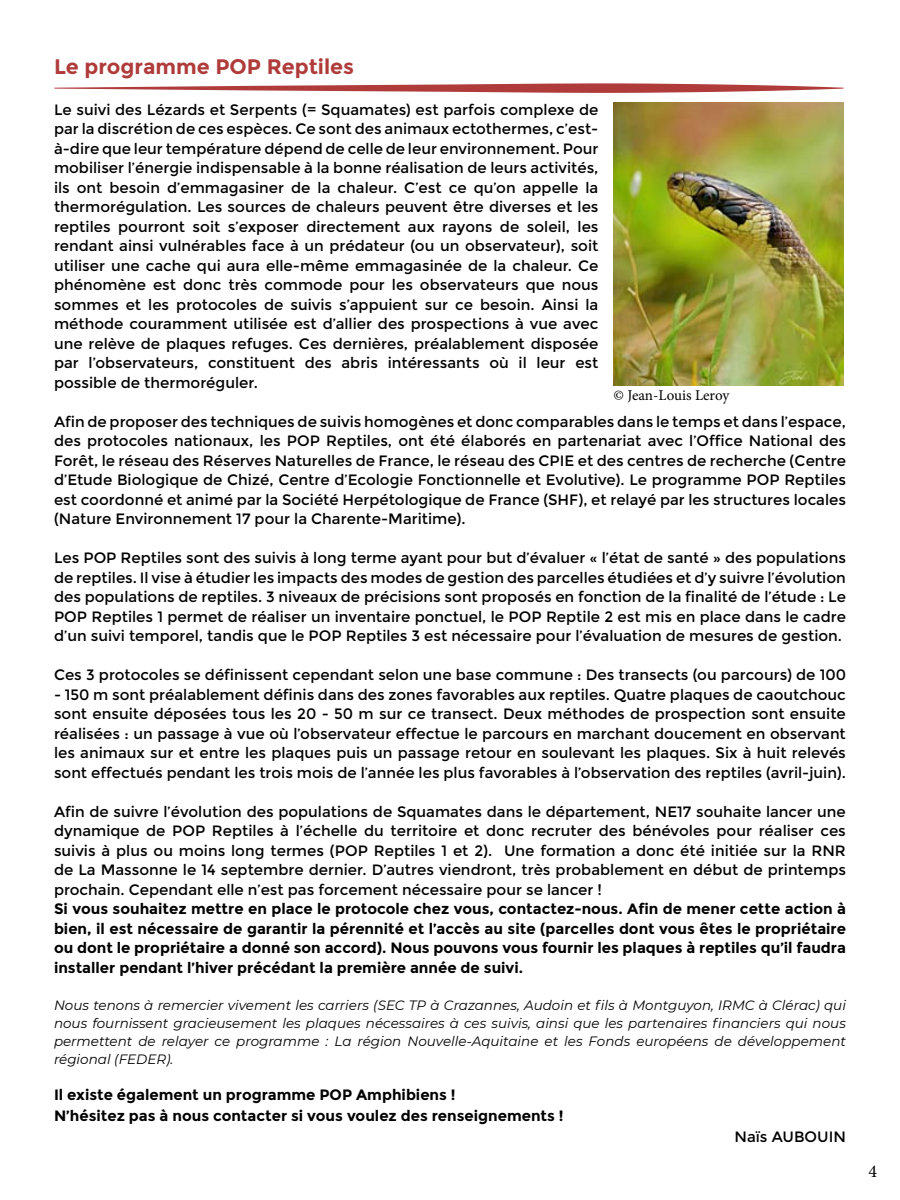
<style>
.page{position:relative;width:900px;height:1200px;background:#fff}
.page>*{position:absolute;margin:0;border:0;box-sizing:border-box;transform-origin:0 0}
.t1{font:700 21px "Montserrat";color:#af3b3a}
.t2{font:18px "Minion Pro";color:#000}
.t3{font:15px/19.5px "Montserrat";color:#000101;text-align:justify}
.t4{font:700 15px/19.5px "Montserrat";color:#000101;text-align:justify}
.t5{font:15px "Minion Pro";letter-spacing:-.005em;color:#000}
.t6{font:italic 13.5px/18px "Montserrat";color:#000101;text-align:justify}
</style>
<div class="page">
<svg style="left:54px;top:83px;width:790px;height:10px"></svg>
<img style="left:614px;top:102px;width:230px;height:284px">
<h1 class="t1" style="left:54px;top:54px;width:302px">Le programme POP Reptiles</h1>
<p class="t3" style="left:54px;top:100px;width:546px">Le suivi des Lézards et Serpents (= Squamates) est parfois complexe de par la discrétion de ces espèces. Ce sont des animaux ectothermes, c’est&shy;à-dire que leur température dépend de celle de leur environnement. Pour mobiliser l’énergie indispensable à la bonne réalisation de leurs activités, ils ont besoin d’emmagasiner de la chaleur. C’est ce qu’on appelle la thermorégulation. Les sources de chaleurs peuvent être diverses et les reptiles pourront soit s’exposer directement aux rayons de soleil, les rendant ainsi vulnérables face à un prédateur (ou un observateur), soit utiliser une cache qui aura elle-même emmagasinée de la chaleur. Ce phénomène est donc très commode pour les observateurs que nous sommes et les protocoles de suivis s’appuient sur ce besoin. Ainsi la méthode couramment utilisée est d’allier des prospections à vue avec une relève de plaques refuges. Ces dernières, préalablement disposée par l’observateurs, constituent des abris intéressants où il leur est possible de thermoréguler.</p>
<p class="t3" style="left:54px;top:412px;width:794px">Afin de proposer des techniques de suivis homogènes et donc comparables dans le temps et dans l’espace, des protocoles nationaux, les POP Reptiles, ont été élaborés en partenariat avec l’Office National des Forêt, le réseau des Réserves Naturelles de France, le réseau des CPIE et des centres de recherche (Centre d’Etude Biologique de Chizé, Centre d’Ecologie Fonctionnelle et Evolutive). Le programme POP Reptiles est coordonné et animé par la Société Herpétologique de France (SHF), et relayé par les structures locales (Nature Environnement 17 pour la Charente-Maritime).</p>
<p class="t3" style="left:54px;top:548px;width:794px">Les POP Reptiles sont des suivis à long terme ayant pour but d’évaluer « l’état de santé » des populations de reptiles. Il vise à étudier les impacts des modes de gestion des parcelles étudiées et d’y suivre l’évolution des populations de reptiles. 3 niveaux de précisions sont proposés en fonction de la finalité de l’étude : Le POP Reptiles 1 permet de réaliser un inventaire ponctuel, le POP Reptile 2 est mis en place dans le cadre d’un suivi temporel, tandis que le POP Reptiles 3 est nécessaire pour l’évaluation de mesures de gestion.</p>
<p class="t3" style="left:54px;top:665px;width:794px">Ces 3 protocoles se définissent cependant selon une base commune : Des transects (ou parcours) de 100</p>
<p class="t3" style="left:54px;top:685px;width:793px">- 150 m sont préalablement définis dans des zones favorables aux reptiles. Quatre plaques de caoutchouc sont ensuite déposées tous les 20 - 50 m sur ce transect. Deux méthodes de prospection sont ensuite réalisées : un passage à vue où l’observateur effectue le parcours en marchant doucement en observant les animaux sur et entre les plaques puis un passage retour en soulevant les plaques. Six à huit relevés sont effectués pendant les trois mois de l’année les plus favorables à l’observation des reptiles (avril-juin).</p>
<p class="t3" style="left:54px;top:802px;width:794px">Afin de suivre l’évolution des populations de Squamates dans le département, NE17 souhaite lancer une dynamique de POP Reptiles à l’échelle du territoire et donc recruter des bénévoles pour réaliser ces suivis à plus ou moins long termes (POP Reptiles 1 et 2). Une formation a donc été initiée sur la RNR de La Massonne le 14 septembre dernier. D’autres viendront, très probablement en début de printemps prochain. Cependant elle n’est pas forcement nécessaire pour se lancer !</p>
<p class="t4" style="left:54px;top:899px;width:794px">Si vous souhaitez mettre en place le protocole chez vous, contactez-nous. Afin de mener cette action à bien, il est nécessaire de garantir la pérennité et l’accès au site (parcelles dont vous êtes le propriétaire ou dont le propriétaire a donné son accord). Nous pouvons vous fournir les plaques à reptiles qu’il faudra installer pendant l’hiver précédant la première année de suivi.</p>
<p class="t6" style="left:54px;top:996px;width:794px">Nous tenons à remercier vivement les carriers (SEC TP à Crazannes, Audoin et fils à Montguyon, IRMC à Clérac) qui nous fournissent gracieusement les plaques nécessaires à ces suivis, ainsi que les partenaires financiers qui nous permettent de relayer ce programme : La région Nouvelle-Aquitaine et les Fonds européens de développement régional (FEDER).</p>
<p class="t4" style="left:54px;top:1085px;width:511px;line-height:21px">Il existe également un programme POP Amphibiens !<br>N’hésitez pas à nous contacter si vous voulez des renseignements !</p>
<p class="t3" style="left:735px;top:1127px;width:113px">Naïs AUBOUIN</p>
<p class="t5" style="left:614px;top:385px;width:117px">© Jean-Louis Leroy</p>
<p class="t2" style="left:868px;top:1159px;width:10px">4</p>
</div>
